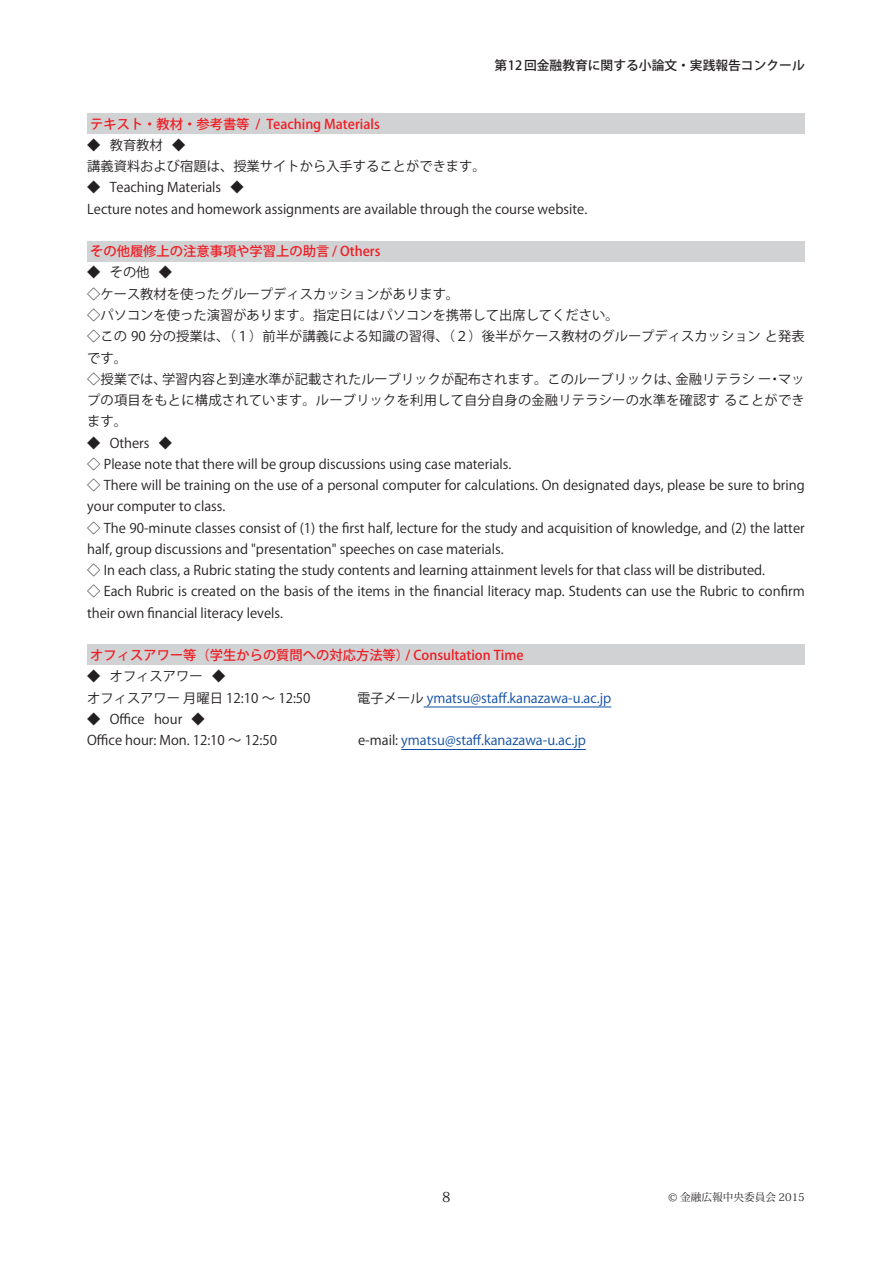
<style>
.page{position:relative;width:893px;height:1263px;background:#fff}
.page>*{position:absolute;margin:0;border:0;box-sizing:border-box;transform-origin:0 0}
.t1{font:13.8px "Koz Min Pro";color:#231f20}
.t2{font:13.35px/21.3px "Koz Go Pro";color:#231f20}
.t3{font:500 13.35px "Koz Go Pro";color:#ee1d23}
.t4{font:13.35px "Koz Go Pro";color:#0d4da1}
.t5{font:500 12.75px "Koz Go Pro";color:#231f20}
.t6{font:10.65px "Koz Min Pro";color:#231f20}
.s1{color:#231f20}
.s2{color:#0d4da1}
.s3{font-size:12.75px}
</style>
<div class="page">
<div style="left:87px;top:241px;width:718px;height:20px;background:#d1d2d4"></div>
<div style="left:87px;top:644px;width:718px;height:21px;background:#d1d2d4"></div>
<div style="left:87px;top:113px;width:718px;height:21px;background:#d1d2d4"></div>
<hr style="left:424px;top:706px;width:187px;height:1px;background:#0d4da1">
<hr style="left:401px;top:749px;width:185px;height:1px;background:#0d4da1">
<p class="t5" style="left:494px;top:57px;width:312px">第12 回金融教育に関する小論文・実践報告コンクール</p>
<p class="t3" style="left:90px;top:115px;width:291px">テキスト・教材・参考書等 / Teaching Materials</p>
<p class="t2" style="left:87px;top:135px;width:400px">◆ 教育教材 ◆<br>講義資料および宿題は、授業サイトから入手することができます。</p>
<p class="t2" style="left:87px;top:177px;width:502px">◆ Teaching Materials ◆<br>Lecture notes and homework assignments are available through the course website.</p>
<p class="t3" style="left:90px;top:243px;width:292px">その他履修上の注意事項や学習上の助言 / Others</p>
<p class="t2" style="left:87px;top:262px;width:719px">◆ その他 ◆<br>◇ケース教材を使ったグループディスカッションがあります。<br>◇パソコンを使った演習があります。指定日にはパソコンを携帯して出席してください。<br>◇この 90 分の授業は、（１）前半が講義による知識の習得、（２）後半がケース教材のグループディスカッション と発表です。<br>◇授業では、学習内容と到達水準が記載されたルーブリックが配布されます。このルーブリックは、金融リテラシ ー・マップの項目をもとに構成されています。ルーブリックを利用して自分自身の金融リテラシーの水準を確認す ることができます。</p>
<p class="t2" style="left:87px;top:432px;width:719px">◆ Others ◆<br>◇ Please note that there will be group discussions using case materials.<br>◇ There will be training on the use of a personal computer for calculations. On designated days, please be sure to bring your computer to class.<br>◇ The 90-minute classes consist of (1) the first half, lecture for the study and acquisition of knowledge, and (2) the latter half, group discussions and "presentation" speeches on case materials.<br>◇ In each class, a Rubric stating the study contents and learning attainment levels for that class will be distributed.<br>◇ Each Rubric is created on the basis of the items in the financial literacy map. Students can use the Rubric to confirm their own financial literacy levels.</p>
<p class="t3" style="left:90px;top:647px;width:435px">オフィスアワー等（学生からの質問への対応方法等）/ Consultation Time</p>
<p class="t2" style="left:87px;top:666px;width:225px">◆ オフィスアワー ◆<br>オフィスアワー 月曜日 12:10 ～ 12:50</p>
<p class="t4" style="left:357px;top:689px;width:256px"><span class="s1">電子メール</span> ymatsu@staff.kanazawa-u.ac.jp</p>
<p class="t2" style="left:87px;top:709px;width:500px">◆ Office hour ◆<br>Office hour: Mon. 12:10 ～ 12:50　　　　　　e-mail: <span class="s2">ymatsu@staff.kanazawa-u.ac.jp</span></p>
<p class="t1" style="left:442px;top:1187px;width:10px">8</p>
<p class="t6" style="left:668px;top:1190px;width:138px"><span class="s3">©</span> 金融広報中央委員会 2015</p>
</div>
